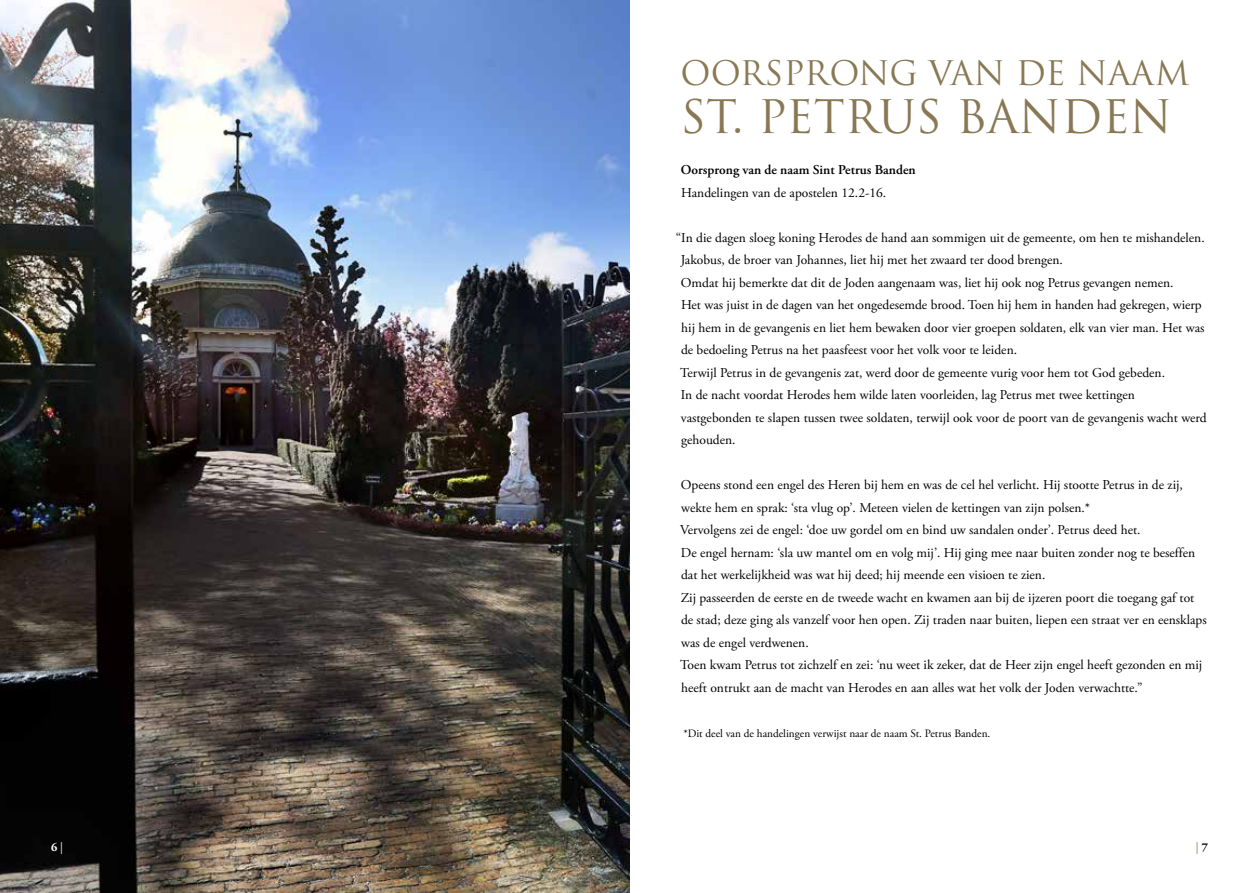
<style>
.page{position:relative;width:1259px;height:893px;background:#fff}
.page>*{position:absolute;margin:0;border:0;box-sizing:border-box;transform-origin:0 0}
.t1{font:45px "Trajan Pro";color:#897854}
.t2{font:33px "Trajan Pro";letter-spacing:-.005em;color:#897854}
.t3{font:13.5px/22.5px "Adobe Garamond Pro";color:#000}
.t4{font:600 13.5px "Adobe Garamond Pro";color:#000}
.t5{font:700 12px "Adobe Garamond Pro";color:#fff}
.t6{font:12px "Adobe Garamond Pro";color:#897854}
.t7{font:11.25px "Adobe Garamond Pro";color:#000}
.s1{font-weight:400}
.s2{font-weight:700;color:#000}
</style>
<div class="page">
<img style="left:0;top:0;width:629px;height:893px">
<h2 class="t2" style="left:680px;top:52px;width:510px">OORSPRONG VAN DE NAAM</h2>
<h1 class="t1" style="left:680px;top:88px;width:493px">ST. PETRUS BANDEN</h1>
<p class="t4" style="left:681px;top:162px;width:236px">Oorsprong van de naam Sint Petrus Banden</p>
<p class="t3" style="left:681px;top:181px;width:207px">Handelingen van de apostelen 12.2-16.</p>
<p class="t3" style="left:680px;top:226px;width:528px;text-indent:-4px">“In die dagen sloeg koning Herodes de hand aan sommigen uit de gemeente, om hen te mishandelen.<br>Jakobus, de broer van Johannes, liet hij met het zwaard ter dood brengen.<br>Omdat hij bemerkte dat dit de Joden aangenaam was, liet hij ook nog Petrus gevangen nemen.<br>Het was juist in de dagen van het ongedesemde brood. Toen hij hem in handen had gekregen, wierp hij hem in de gevangenis en liet hem bewaken door vier groepen soldaten, elk van vier man. Het was de bedoeling Petrus na het paasfeest voor het volk voor te leiden.<br>Terwijl Petrus in de gevangenis zat, werd door de gemeente vurig voor hem tot God gebeden.<br>In de nacht voordat Herodes hem wilde laten voorleiden, lag Petrus met twee kettingen vastgebonden te slapen tussen twee soldaten, terwijl ook voor de poort van de gevangenis wacht werd gehouden.</p>
<p class="t3" style="left:680px;top:474px;width:528px">Opeens stond een engel des Heren bij hem en was de cel hel verlicht. Hij stootte Petrus in de zij, wekte hem en sprak: ‘sta vlug op’. Meteen vielen de kettingen van zijn polsen.*<br>Vervolgens zei de engel: ‘doe uw gordel om en bind uw sandalen onder’. Petrus deed het.<br>De engel hernam: ‘sla uw mantel om en volg mij’. Hij ging mee naar buiten zonder nog te beseffen dat het werkelijkheid was wat hij deed; hij meende een visioen te zien.<br>Zij passeerden de eerste en de tweede wacht en kwamen aan bij de ijzeren poort die toegang gaf tot de stad; deze ging als vanzelf voor hen open. Zij traden naar buiten, liepen een straat ver en eensklaps was de engel verdwenen.<br>Toen kwam Petrus tot zichzelf en zei: ‘nu weet ik zeker, dat de Heer zijn engel heeft gezonden en mij heeft ontrukt aan de macht van Herodes en aan alles wat het volk der Joden verwachtte.”</p>
<p class="t7" style="left:683px;top:726px;width:308px">*Dit deel van de handelingen verwijst naar de naam St. Petrus Banden.</p>
<p class="t5" style="left:51px;top:840px;width:13px">6 <span class="s1">|</span></p>
<p class="t6" style="left:1195px;top:840px;width:14px">| <span class="s2">7</span></p>
</div>
